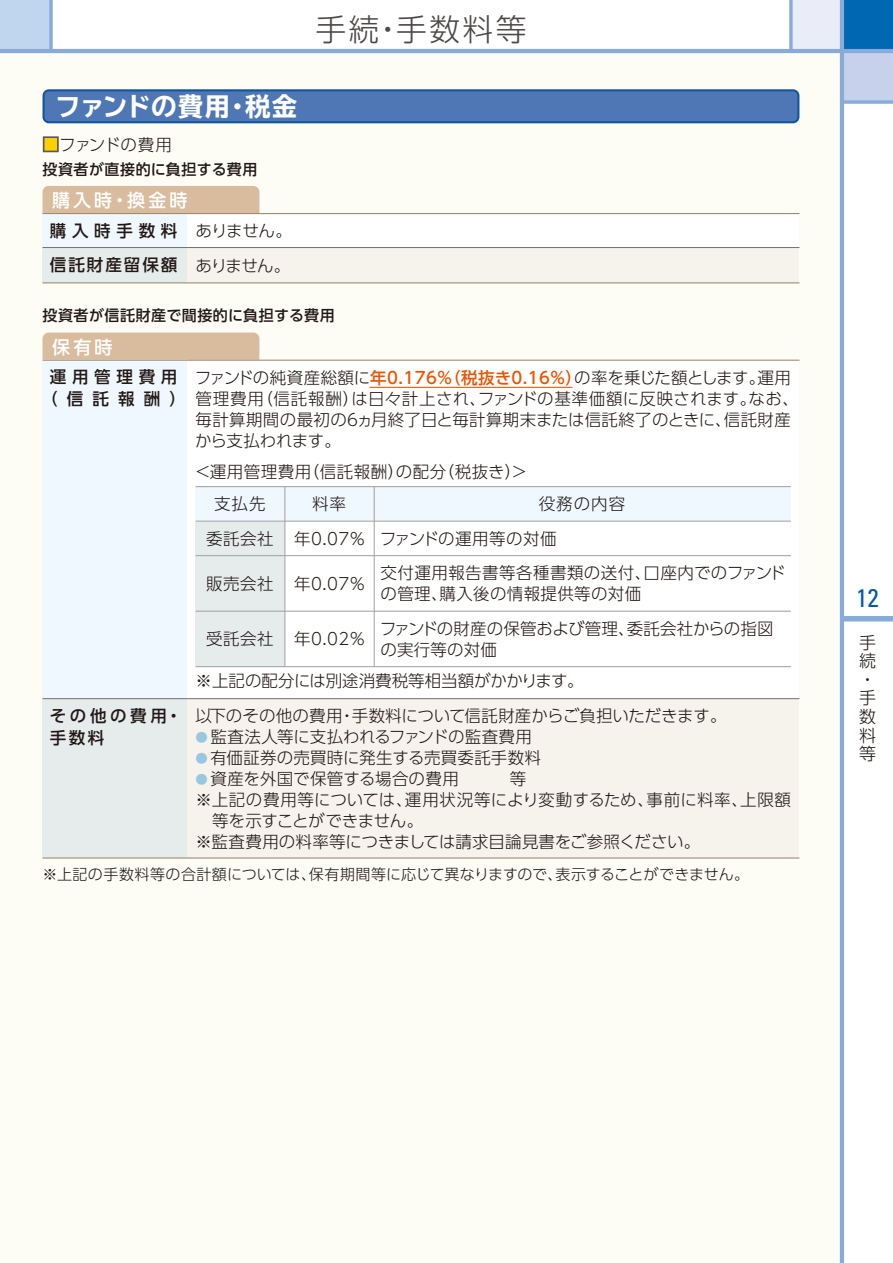
<style>
.page{position:relative;width:893px;height:1263px;background:#fff}
.page>*{position:absolute;margin:0;border:0;box-sizing:border-box;transform-origin:0 0}
.t1{font:300 30.75px "UD Shin Go Pro";letter-spacing:.08em;color:#4c4948}
.t2{font:700 expanded 25.5px "TBUD Go Std";color:#fff}
.t3{font:condensed 25.5px "Univers";color:#005bac}
.t4{font:500 18px "UD Shin Go Pro";letter-spacing:.17em;color:#fff}
.t5{font:300 16.95px/18.6px "UD Shin Go Pro";color:#221815}
.t6{font:300 16.5px/21px "UD Shin Go Pro";letter-spacing:.01em;color:#221815}
.t7{font:500 16.5px/34px "UD Shin Go Pro";letter-spacing:.12em;color:#221815}
.t8{font:300 16.5px "UD Shin Go Pro";letter-spacing:.03em;color:#221815}
.t9{font:300 16.5px "UD Shin Go Pro";letter-spacing:-.015em;color:#221815}
.t10{font:300 16.5px "UD Shin Go Pro";letter-spacing:-.03em;color:#221815}
.t11{font:500 16.5px/21.3px "UD Shin Go Pro";letter-spacing:.345em;color:#221815;text-align:center}
.t12{font:500 16.5px/21.3px "UD Shin Go Pro";letter-spacing:.22em;color:#221815}
.t13{font:300 16.5px "UD Shin Go Pro";letter-spacing:-.025em;color:#221815}
.t14{font:300 15px "UD Shin Go Pro";color:#221815}
.t15{font:500 15px "UD Shin Go Pro";letter-spacing:.035em;color:#221815}
.s1{color:#fdd000}
.s2{font-weight:300}
.s3{font-weight:500;color:#ea5504}
.s4{font-size:12.3px;color:#9ac7e0}
</style>
<div class="page">
<div style="left:0;top:0;width:51px;height:51px;background:#c0d6ef"></div>
<div style="left:842px;top:0;width:51px;height:51px;background:#0067b3"></div>
<div style="left:842px;top:51px;width:51px;height:51px;background:#c7d1eb"></div>
<div style="left:791px;top:0;width:51px;height:51px;background:#eaedf7"></div>
<svg style="left:49px;top:0;width:4px;height:49px"></svg>
<div style="left:0;top:51px;width:842px;height:1212px;background:#fdfcf5"></div>
<div style="left:842px;top:616px;width:51px;height:5px;background:#88abda"></div>
<hr style="left:840px;top:0;width:4px;height:1263px;background:#88abda">
<hr style="left:0;top:49px;width:893px;height:4px;background:#88abda">
<svg style="left:844px;top:100px;width:49px;height:4px"></svg>
<svg style="left:789px;top:0;width:4px;height:49px"></svg>
<div style="left:43px;top:186px;width:216px;height:34px;background:#d9bb9e;border-radius:6px"></div>
<div style="left:43px;top:214px;width:756px;height:69px;background:#fff"></div>
<div style="left:43px;top:333px;width:216px;height:34px;background:#d9bb9e;border-radius:6px"></div>
<div style="left:43px;top:360px;width:756px;height:498px;background:#fff"></div>
<div style="left:43px;top:360px;width:144px;height:498px;background:#eff8fe"></div>
<div style="left:43px;top:699px;width:756px;height:159px;background:linear-gradient(to right,#eceeec,#faf5ed)"></div>
<div style="left:196px;top:487px;width:595px;height:34px;background:#eff8fe"></div>
<div style="left:196px;top:522px;width:89px;height:145px;background:#e6ecec"></div>
<div style="left:43px;top:214px;width:144px;height:69px;background:#eff8fe"></div>
<div style="left:43px;top:248px;width:756px;height:35px;background:linear-gradient(to right,#eceeec,#faf5ed)"></div>
<svg style="left:43px;top:89px;width:756px;height:34px;background:#4974b2"></svg>
<hr style="left:196px;top:555px;width:595px;height:1px;background:#9fa0a0">
<hr style="left:196px;top:611px;width:595px;height:1px;background:#9fa0a0">
<hr style="left:196px;top:486px;width:595px;height:1px;background:#9fa0a0">
<hr style="left:196px;top:521px;width:595px;height:1px;background:#9fa0a0">
<hr style="left:284px;top:487px;width:1px;height:180px;background:#9fa0a0">
<hr style="left:374px;top:487px;width:1px;height:180px;background:#9fa0a0">
<hr style="left:196px;top:666px;width:595px;height:1px;background:#9fa0a0">
<hr style="left:43px;top:857px;width:756px;height:1px;background:#9d8771">
<hr style="left:43px;top:698px;width:756px;height:1px;background:#727171">
<hr style="left:43px;top:282px;width:756px;height:1px;background:#9d8771">
<hr style="left:43px;top:213px;width:756px;height:1px;background:#9d8771">
<hr style="left:43px;top:247px;width:756px;height:1px;background:#727171">
<hr style="left:43px;top:360px;width:756px;height:1px;background:#9d8771">
<div style="left:43px;top:136px;width:16px;height:16px;border:2px solid #595757"></div>
<hr style="left:370px;top:387px;width:202px;height:1px;background:#ea5504">
<h1 class="t1" style="left:315px;top:4px;width:213px">手続・手数料等</h1>
<h2 class="t2" style="left:55px;top:92px;width:244px">ファンドの費用・税金</h2>
<p class="t13" style="left:43px;top:131px;width:131px"><span class="s1">■</span>ファンドの費用</p>
<p class="t15" style="left:43px;top:157px;width:216px">投資者が直接的に負担する費用</p>
<p class="t4" style="left:52px;top:185px;width:137px">購入時・換金時</p>
<p class="t7" style="left:50px;top:213px;width:244px">購入時手数料 <span class="s2">ありません。</span>信託財産留保額 <span class="s2">ありません。</span></p>
<p class="t15" style="left:43px;top:303px;width:294px">投資者が信託財産で間接的に負担する費用</p>
<p class="t4" style="left:52px;top:332px;width:62px">保有時</p>
<p class="t11" style="left:41px;top:366px;width:146px">運用管理費用（信託報酬）</p>
<p class="t6" style="left:195px;top:366px;width:606px">ファンドの純資産総額に<span class="s3">年0.176％（税抜き0.16％）</span>の率を乗じた額とします。運用管理費用（信託報酬）は日々計上され、ファンドの基準価額に反映されます。なお、毎計算期間の最初の6ヵ月終了日と毎計算期末または信託終了のときに、信託財産から支払われます。</p>
<p class="t8" style="left:194px;top:458px;width:335px">＜運用管理費用（信託報酬）の配分（税抜き）＞</p>
<p class="t6" style="left:214px;top:493px;width:53px">支払先</p>
<p class="t6" style="left:312px;top:493px;width:35px">料率</p>
<p class="t6" style="left:206px;top:527px;width:69px">委託会社</p>
<p class="t6" style="left:206px;top:572px;width:69px">販売会社</p>
<p class="t6" style="left:206px;top:628px;width:69px">受託会社</p>
<p class="t6" style="left:294px;top:527px;width:73px">年0.07％</p>
<p class="t6" style="left:294px;top:572px;width:73px">年0.07％</p>
<p class="t6" style="left:294px;top:628px;width:73px">年0.02％</p>
<p class="t6" style="left:539px;top:493px;width:88px">役務の内容</p>
<p class="t6" style="left:380px;top:521px;width:407px;line-height:34.5px">ファンドの運用等の対価<br>交付運用報告書等各種書類の送付、口座内でのファンド</p>
<p class="t6" style="left:380px;top:576px;width:396px;line-height:34.5px">の管理、購入後の情報提供等の対価<br>ファンドの財産の保管および管理、委託会社からの指図</p>
<p class="t6" style="left:381px;top:638px;width:118px">の実行等の対価</p>
<p class="t6" style="left:196px;top:670px;width:390px">※上記の配分には別途消費税等相当額がかかります。</p>
<p class="t6" style="left:196px;top:705px;width:533px">以下のその他の費用・手数料について信託財産からご負担いただきます。</p>
<p class="t9" style="left:196px;top:723px;width:338px"><span class="s4">●</span> 監査法人等に支払われるファンドの監査費用</p>
<p class="t6" style="left:196px;top:747px;width:347px"><span class="s4">●</span> 有価証券の売買時に発生する売買委託手数料</p>
<p class="t6" style="left:196px;top:768px;width:332px"><span class="s4">●</span> 資産を外国で保管する場合の費用　　　等</p>
<p class="t6" style="left:196px;top:789px;width:597px">※上記の費用等については、運用状況等により変動するため、事前に料率、上限額</p>
<p class="t10" style="left:212px;top:808px;width:213px">等を示すことができません。</p>
<p class="t6" style="left:196px;top:831px;width:506px">※監査費用の料率等につきましては請求目論見書をご参照ください。</p>
<p class="t14" style="left:43px;top:862px;width:708px">※上記の手数料等の合計額については、保有期間等に応じて異なりますので、表示することができません。</p>
<p class="t12" style="left:50px;top:705px;width:134px">その他の費用・手数料</p>
<h2 class="t3" style="left:856px;top:582px;width:24px">12</h2>
<p class="t5" style="left:859px;top:632px;width:18px">手続・手数料等</p>
</div>
